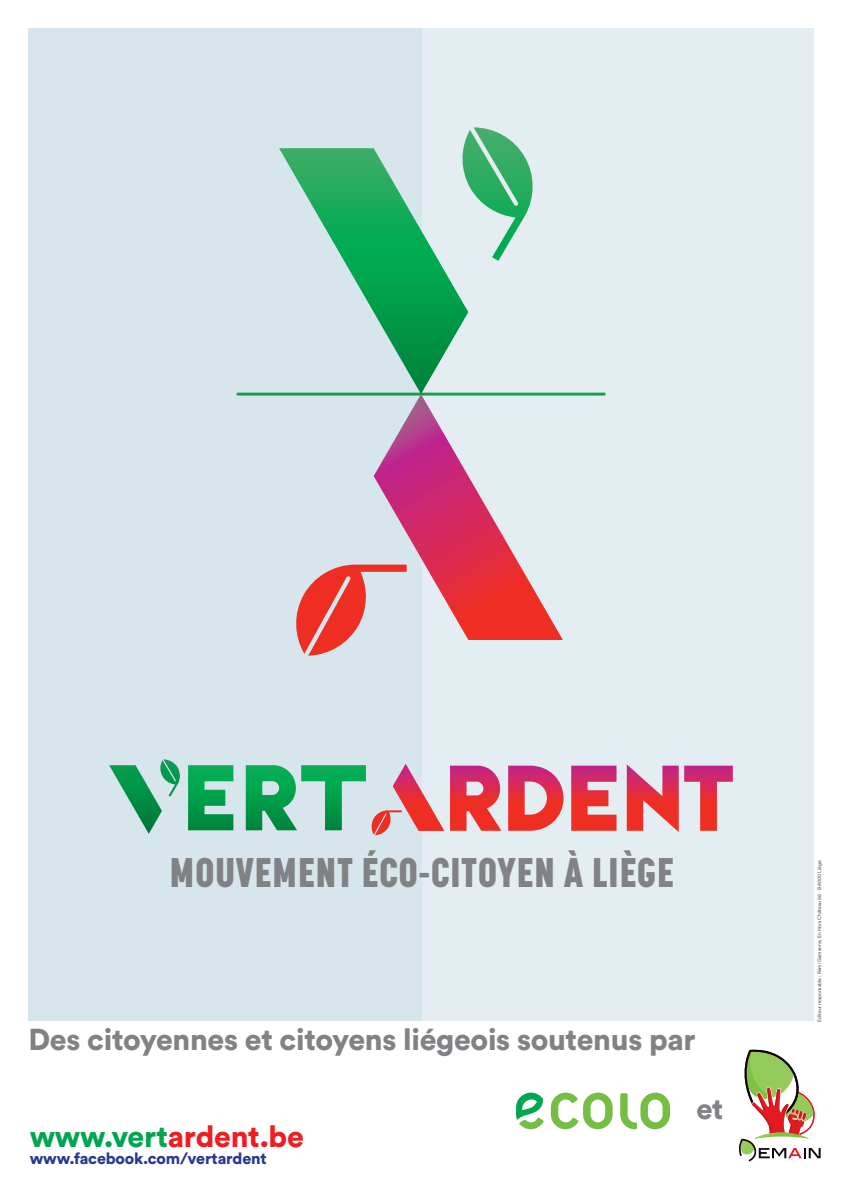
<style>
.page{position:relative;width:842px;height:1191px;background:#fff}
.page>*{position:absolute;margin:0;border:0;box-sizing:border-box;transform-origin:0 0}
.t1{font:800 41px "Korolev Condensed";letter-spacing:.01em;color:#808285}
.t2{font:900 30px "Circular Std";letter-spacing:-.01em;color:#808285}
.t3{font:900 30px "Circular Std";letter-spacing:-.01em;color:#ee1d23}
.t4{font:900 28.9px "Circular Std";color:#808285}
.t5{font:900 16px "Circular Std";letter-spacing:-.01em;color:#283890}
.t6{font:5px "Circular Std";letter-spacing:-.01em;color:#57585a}
.s1{color:#00a54f}
</style>
<div class="page">
<div style="left:28px;top:28px;width:786px;height:992px;background:#e4edf2"></div>
<div style="left:28px;top:28px;width:394px;height:992px;background:#d7e5ec"></div>
<hr style="left:237px;top:393px;width:368px;height:2px;background:#0fa14a">
<svg style="left:279px;top:148px;width:189px;height:246px"></svg>
<svg style="left:460px;top:127px;width:73px;height:134px"></svg>
<svg style="left:374px;top:394px;width:189px;height:246px"></svg>
<svg style="left:296px;top:564px;width:111px;height:91px"></svg>
<svg style="left:450px;top:765px;width:51px;height:65px"></svg>
<svg style="left:109px;top:759px;width:71px;height:74px"></svg>
<svg style="left:188px;top:765px;width:45px;height:65px"></svg>
<svg style="left:246px;top:764px;width:198px;height:71px"></svg>
<svg style="left:508px;top:764px;width:313px;height:398px"></svg>
<h1 class="t1" style="left:170px;top:847px;width:506px">MOUVEMENT ÉCO-CITOYEN À LIÈGE</h1>
<p class="t6" style="left:816px;top:1021px;width:162px;rotate:-90deg">Editeur responsable : Rémi Gemenne, En Hors Château 56 · B-4000 Liège</p>
<h2 class="t2" style="left:28px;top:1019px;width:669px">Des citoyennes et citoyens liégeois soutenus par</h2>
<h2 class="t3" style="left:30px;top:1116px;width:275px"><span class="s1">www.vert</span>ardent.be</h2>
<h3 class="t5" style="left:30px;top:1147px;width:238px">www.facebook.com/vertardent</h3>
<h3 class="t4" style="left:696px;top:1089px;width:28px">et</h3>
</div>
